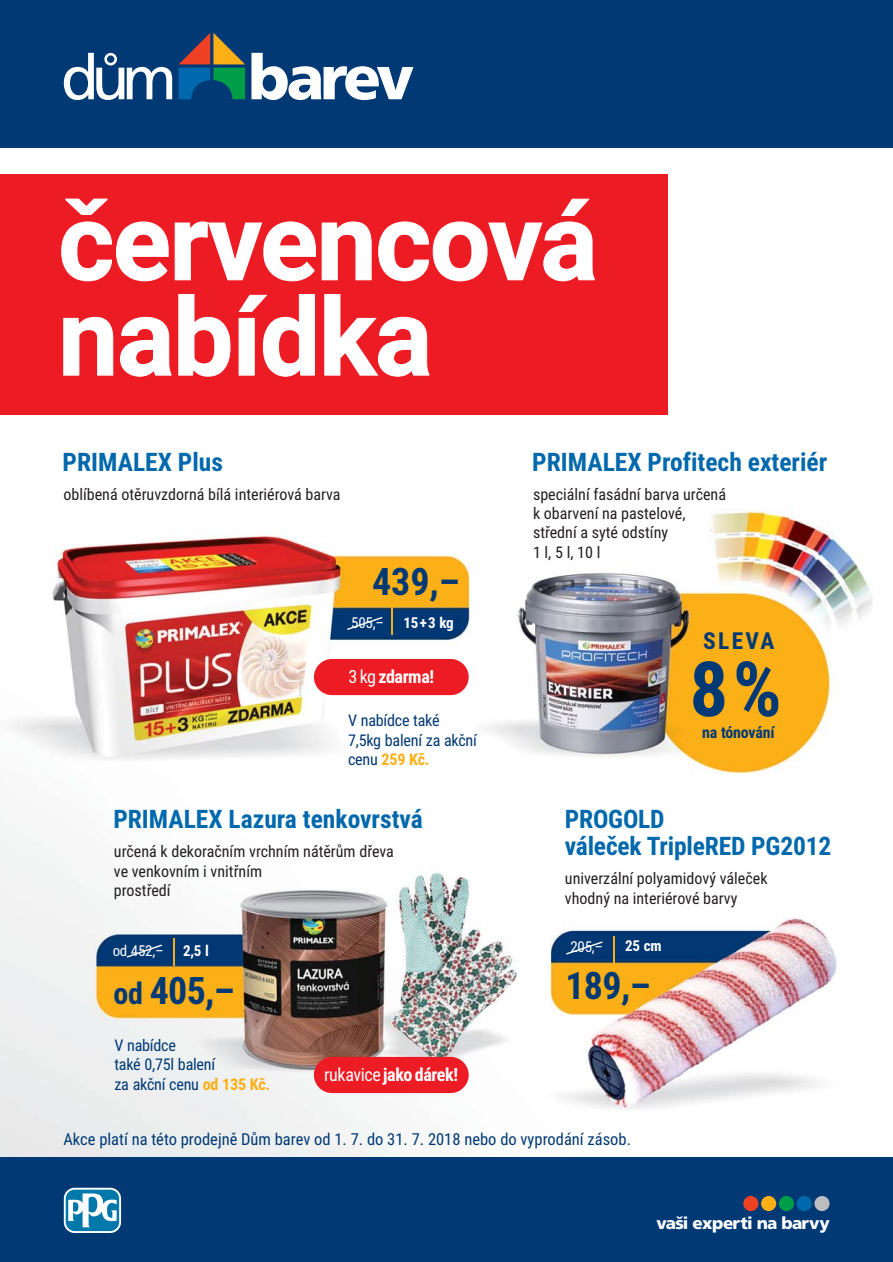
<style>
.page{position:relative;width:893px;height:1262px;background:#fff}
.page>*{position:absolute;margin:0;border:0;box-sizing:border-box;transform-origin:0 0}
.t1{font:700 107.4px/95.2px "Roboto";letter-spacing:-.015em;color:#fff}
.t2{font:700 76.2px "Roboto Condensed";color:#003974}
.t3{font:700 37.95px "Roboto Condensed";letter-spacing:-.015em;color:#003974}
.t4{font:700 25.5px/27.6px "Roboto Condensed";color:#0068ac}
.t5{font:700 23.4px "Roboto Condensed";letter-spacing:.095em;color:#003974}
.t6{font:700 18.15px "Roboto Condensed";letter-spacing:-.025em;color:#fff}
.t7{font:700 16.95px "Frutiger CE";letter-spacing:-.04em;color:#fff}
.t8{font:16.5px "Roboto Condensed";color:#003974}
.t9{font:16.2px/19.4px "Roboto Condensed";letter-spacing:-.015em;color:#003974}
.t10{font:16.05px/19.2px "Roboto Condensed";color:#231f20}
.t11{font:700 15.9px "Roboto Condensed";letter-spacing:-.01em;color:#003974}
.t12{font:15px "Roboto Condensed";letter-spacing:-.015em;color:#fff}
.t13{font:700 15px "Roboto Condensed";letter-spacing:-.015em;color:#fff}
.s1{font-weight:400}
.s2{font-weight:700;color:#fcaf17}
.s3{font-size:30px}
</style>
<div class="page">
<img style="left:0;top:147px;width:892px;height:1010px">
<div style="left:0;top:1157px;width:892px;height:104px;background:#003974"></div>
<div style="left:0;top:0;width:892px;height:147px;background:#003974"></div>
<svg style="left:251px;top:53px;width:162px;height:47px"></svg>
<svg style="left:64px;top:53px;width:108px;height:47px"></svg>
<svg style="left:178px;top:33px;width:67px;height:66px"></svg>
<svg style="left:64px;top:1187px;width:57px;height:46px"></svg>
<div style="left:66px;top:1189px;width:53px;height:42px;background:#0078a9;border-radius:9px"></div>
<svg style="left:68px;top:1192px;width:49px;height:35px"></svg>
<div style="left:761px;top:1196px;width:15px;height:15px;background:#fcaf17;border-radius:50%"></div>
<div style="left:796px;top:1196px;width:15px;height:15px;background:#0068ac;border-radius:50%"></div>
<div style="left:814px;top:1196px;width:15px;height:15px;background:#bbbdc0;border-radius:50%"></div>
<div style="left:778px;top:1196px;width:16px;height:15px;background:#009d48;border-radius:50%"></div>
<div style="left:743px;top:1196px;width:15px;height:15px;background:#ef4123;border-radius:50%"></div>
<svg style="left:126px;top:943px;width:37px;height:15px"></svg>
<svg style="left:173px;top:938px;width:1px;height:28px"></svg>
<svg style="left:346px;top:616px;width:37px;height:15px"></svg>
<hr style="left:391px;top:607px;width:2px;height:28px;background:#fcaf17">
<div style="left:314px;top:659px;width:154px;height:36px;background:#ed1c24;border-radius:18px"></div>
<div style="left:0;top:175px;width:668px;height:240px;background:#ed1c24"></div>
<svg style="left:565px;top:940px;width:38px;height:15px"></svg>
<svg style="left:613px;top:936px;width:1px;height:28px"></svg>
<div style="left:314px;top:1056px;width:154px;height:37px;background:#ed1c24;border-radius:18px"></div>
<h1 class="t1" style="left:58px;top:195px;width:541px">červencová nabídka</h1>
<h3 class="t4" style="left:63px;top:450px;width:162px">PRIMALEX Plus</h3>
<p class="t10" style="left:63px;top:486px;width:279px">oblíbená otěruvzdorná bílá interiérová barva</p>
<h3 class="t3" style="left:372px;top:567px;width:89px">439,–</h3>
<p class="t12" style="left:351px;top:617px;width:34px">505,–</p>
<p class="t13" style="left:403px;top:617px;width:52px">15+3 kg</p>
<p class="t6" style="left:348px;top:669px;width:87px"><span class="s1">3 kg</span> zdarma!</p>
<p class="t9" style="left:348px;top:712px;width:130px">V nabídce také<br>7,5kg balení za akční cenu <span class="s2">259 Kč.</span></p>
<h3 class="t4" style="left:113px;top:807px;width:311px">PRIMALEX Lazura tenkovrstvá</h3>
<p class="t10" style="left:114px;top:843px;width:281px">určená k dekoračním vrchním nátěrům dřeva ve venkovním i vnitřním<br>prostředí</p>
<p class="t12" style="left:113px;top:944px;width:52px">od 452,–</p>
<p class="t13" style="left:183px;top:944px;width:27px">2,5 l</p>
<h3 class="t3" style="left:114px;top:975px;width:122px"><span class="s3">od</span> 405,–</h3>
<p class="t9" style="left:114px;top:1037px;width:157px">V nabídce<br>také 0,75l balení<br>za akční cenu <span class="s2">od 135 Kč.</span></p>
<p class="t6" style="left:324px;top:1067px;width:135px"><span class="s1">rukavice</span> jako dárek!</p>
<h3 class="t4" style="left:532px;top:450px;width:296px">PRIMALEX Profitech exteriér</h3>
<p class="t10" style="left:533px;top:486px;width:194px">speciální fasádní barva určená k obarvení na pastelové, střední a syté odstíny<br>1 l, 5 l, 10 l</p>
<h3 class="t5" style="left:703px;top:631px;width:73px">SLEVA</h3>
<h2 class="t2" style="left:689px;top:659px;width:94px">8%</h2>
<p class="t11" style="left:702px;top:725px;width:74px">na tónování</p>
<h3 class="t4" style="left:564px;top:807px;width:268px">PROGOLD<br>váleček TripleRED PG2012</h3>
<p class="t10" style="left:565px;top:870px;width:204px">univerzální polyamidový váleček vhodný na interiérové barvy</p>
<p class="t12" style="left:570px;top:940px;width:34px">205,–</p>
<p class="t13" style="left:625px;top:940px;width:38px">25 cm</p>
<h3 class="t3" style="left:565px;top:970px;width:87px">189,–</h3>
<p class="t8" style="left:63px;top:1132px;width:569px">Akce platí na této prodejně Dům barev od 1. 7. do 31. 7. 2018 nebo do vyprodání zásob.</p>
<p class="t7" style="left:656px;top:1216px;width:174px">vaši experti na barvy</p>
</div>
